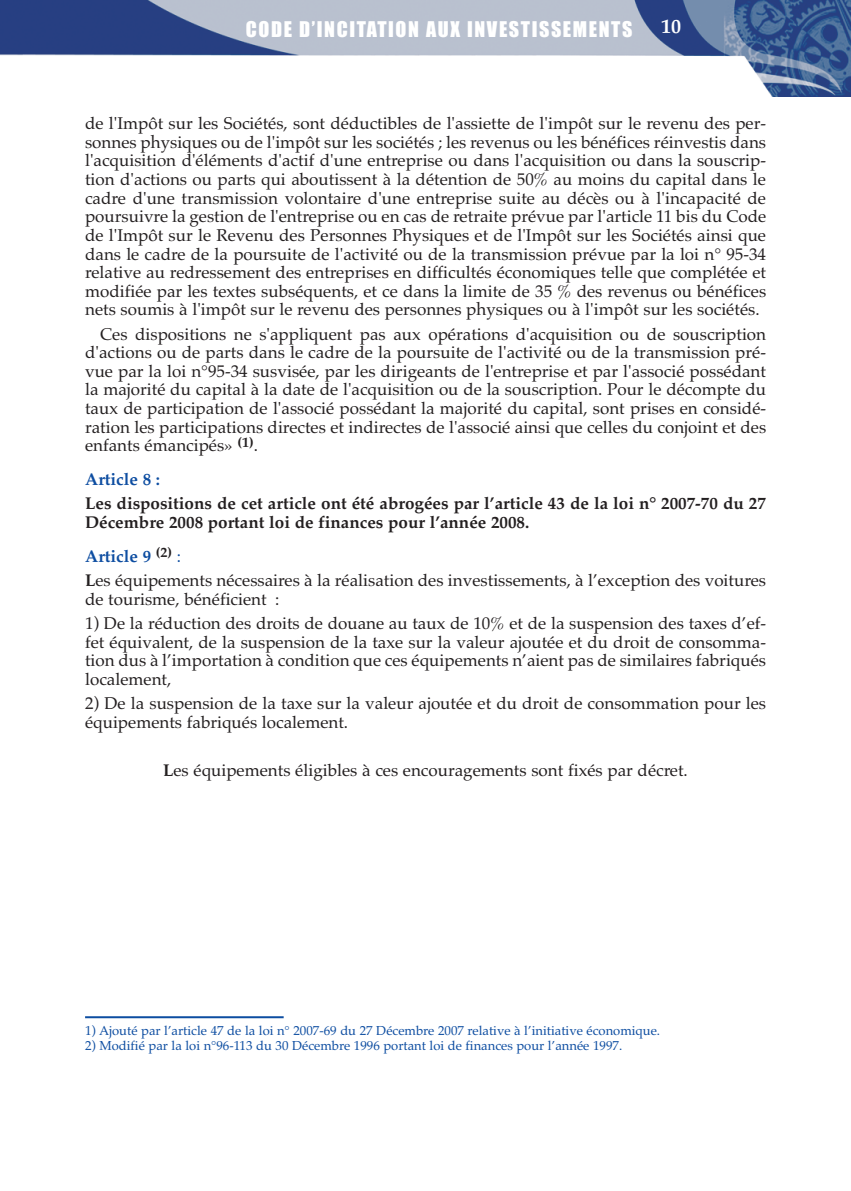
<style>
.page{position:relative;width:851px;height:1191px;background:#fff}
.page>*{position:absolute;margin:0;border:0;box-sizing:border-box;transform-origin:0 0}
.t1{font:20px "Impact";letter-spacing:.08em;color:#fff}
.t2{font:700 20px "Palatino";color:#fff}
.t3{font:17px/18.6px "Palatino";color:#231f20;text-align:justify}
.t4{font:700 17px/18.6px "Palatino";color:#231f20}
.t5{font:700 17px "Palatino";color:#0d4da1}
.t6{font:13px "Palatino";color:#0d4da1}
.s1{font-weight:700;color:#0d4da1}
.s2{color:#0d4da1}
.s3{font-weight:700}
</style>
<div class="page">
<img style="left:0;top:0;width:850px;height:96px">
<hr style="left:85px;top:1016px;width:198px;height:2px;background:#0d4da1">
<p class="t1" style="left:246px;top:18px;width:388px">CODE D’INCITATION AUX INVESTISSEMENTS</p>
<p class="t2" style="left:661px;top:15px;width:21px">10</p>
<p class="t3" style="left:85px;top:114px;width:682px">de l'Impôt sur les Sociétés, sont déductibles de l'assiette de l'impôt sur le revenu des per&shy;sonnes physiques ou de l'impôt sur les sociétés ; les revenus ou les bénéfices réinvestis dans l'acquisition d'éléments d'actif d'une entreprise ou dans l'acquisition ou dans la souscrip&shy;tion d'actions ou parts qui aboutissent à la détention de 50% au moins du capital dans le cadre d'une transmission volontaire d'une entreprise suite au décès ou à l'incapacité de poursuivre la gestion de l'entreprise ou en cas de retraite prévue par l'article 11 bis du Code de l'Impôt sur le Revenu des Personnes Physiques et de l'Impôt sur les Sociétés ainsi que dans le cadre de la poursuite de l'activité ou de la transmission prévue par la loi n° 95-34 relative au redressement des entreprises en difficultés économiques telle que complétée et modifiée par les textes subséquents, et ce dans la limite de 35 % des revenus ou bénéfices nets soumis à l'impôt sur le revenu des personnes physiques ou à l'impôt sur les sociétés.</p>
<p class="t3" style="left:85px;top:324px;width:682px;text-indent:15px">Ces dispositions ne s'appliquent pas aux opérations d'acquisition ou de souscription d'actions ou de parts dans le cadre de la poursuite de l'activité ou de la transmission pré&shy;vue par la loi n°95-34 susvisée, par les dirigeants de l'entreprise et par l'associé possédant la majorité du capital à la date de l'acquisition ou de la souscription. Pour le décompte du taux de participation de l'associé possédant la majorité du capital, sont prises en considé&shy;ration les participations directes et indirectes de l'associé ainsi que celles du conjoint et des enfants émancipés» <sup>(1)</sup>.</p>
<p class="t5" style="left:85px;top:469px;width:76px">Article 8 :</p>
<p class="t4" style="left:85px;top:494px;width:682px">Les dispositions de cet article ont été abrogées par l’article 43 de la loi n° 2007-70 du 27<br>Décembre 2008 portant loi de finances pour l’année 2008.</p>
<p class="t3" style="left:85px;top:544px;width:682px;line-height:24.2px"><span class="s1">Article 9</span> <sup>(2)</sup> <span class="s2">:<br></span><span class="s3">L</span>es équipements nécessaires à la réalisation des investissements, à l’exception des voitures</p>
<p class="t3" style="left:85px;top:590px;width:196px">de tourisme, bénéficient :</p>
<p class="t3" style="left:85px;top:614px;width:682px">1) De la réduction des droits de douane au taux de 10% et de la suspension des taxes d’ef&shy;fet équivalent, de la suspension de la taxe sur la valeur ajoutée et du droit de consomma&shy;tion dus à l’importation à condition que ces équipements n’aient pas de similaires fabriqués localement,</p>
<p class="t3" style="left:85px;top:694px;width:682px">2) De la suspension de la taxe sur la valeur ajoutée et du droit de consommation pour les équipements fabriqués localement.</p>
<p class="t3" style="left:163px;top:761px;width:526px"><span class="s3">L</span>es équipements éligibles à ces encouragements sont fixés par décret.</p>
<p class="t6" style="left:85px;top:1022px;width:576px">1) Ajouté par l’article 47 de la loi n° 2007-69 du 27 Décembre 2007 relative à l’initiative économique.</p>
<p class="t6" style="left:85px;top:1037px;width:538px">2) Modifié par la loi n°96-113 du 30 Décembre 1996 portant loi de finances pour l’année 1997.</p>
</div>
